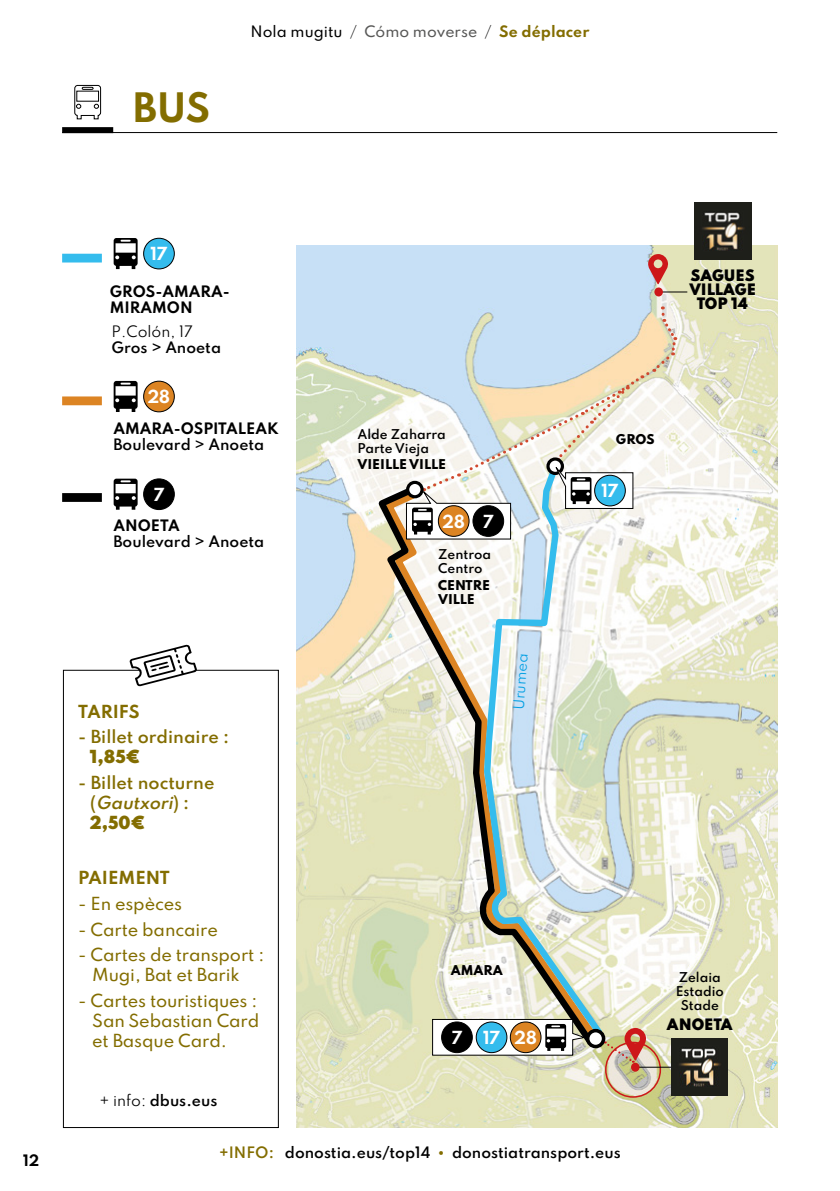
<style>
.page{position:relative;width:840px;height:1191px;background:#fff}
.page>*{position:absolute;margin:0;border:0;box-sizing:border-box;transform-origin:0 0}
.t1{font:700 36px "Spartan";color:#836d00}
.t2{font:500 16px/20px "Spartan";letter-spacing:-.01em;color:#836d00}
.t3{font:600 16px/20px "Spartan";color:#836d00}
.t4{font:700 16px "Spartan";letter-spacing:-.02em;color:#fff}
.t5{font:700 16px "Spartan";color:#836d00}
.t6{font:900 16px "Spartan";color:#836d00}
.t7{font:600 14px "Spartan";color:#000}
.t8{font:700 14px/16px "Spartan";color:#000}
.t9{font:500 14px "Spartan";color:#575756}
.t10{font:900 14px/14px "Spartan";color:#000;text-align:center}
.t11{font:14px "Spartan";color:#000}
.t12{font:13.2px "Spartan";color:#009fe3}
.t13{font:600 12px/14px "Spartan";color:#000}
.t14{font:800 12px/14px "Spartan";color:#000}
.s1{color:#000}
.s2{font-weight:300;color:#000}
.s3{font-weight:700;color:#836d00}
.s4{font-style:italic}
.s5{font-weight:900}
.s6{font-weight:400}
.s7{color:#836d00}
</style>
<div class="page">
<img style="left:296px;top:246px;width:481px;height:881px">
<div style="left:604px;top:1041px;width:56px;height:56px;border:2px solid #cd1719;border-radius:50%"></div>
<div style="left:63px;top:670px;width:215px;height:457px;border:1px solid #000"></div>
<svg style="left:373px;top:483px;width:225px;height:566px;background:#dddbc0"></svg>
<div style="left:62px;top:254px;width:40px;height:8px;background:#34bced"></div>
<div style="left:62px;top:127px;width:51px;height:6px;background:#000"></div>
<hr style="left:62px;top:132px;width:714px;height:1px;background:#000">
<svg style="left:74px;top:85px;width:27px;height:34px"></svg>
<svg style="left:480px;top:540px;width:127px;height:493px"></svg>
<div style="left:587px;top:1030px;width:16px;height:16px;background:#fff;border-radius:50%"></div>
<div style="left:585px;top:1029px;width:20px;height:19px;border:4px solid #000;border-radius:50%"></div>
<div style="left:62px;top:396px;width:40px;height:9px;background:#dc8423"></div>
<svg style="left:114px;top:381px;width:23px;height:31px"></svg>
<svg style="left:114px;top:238px;width:23px;height:31px"></svg>
<svg style="left:114px;top:478px;width:23px;height:32px"></svg>
<div style="left:62px;top:493px;width:40px;height:9px;background:#000"></div>
<div style="left:143px;top:381px;width:31px;height:31px;background:#dc8423;border-radius:50%"></div>
<div style="left:143px;top:381px;width:31px;height:31px;border:1px solid #000;border-radius:50%"></div>
<div style="left:143px;top:238px;width:31px;height:31px;background:#34bced;border-radius:50%"></div>
<div style="left:143px;top:238px;width:31px;height:31px;border:1px solid #000;border-radius:50%"></div>
<div style="left:143px;top:479px;width:31px;height:30px;background:#000;border-radius:50%"></div>
<div style="left:143px;top:478px;width:31px;height:32px;border:1px solid #000;border-radius:50%"></div>
<svg style="left:647px;top:254px;width:21px;height:30px"></svg>
<svg style="left:662px;top:291px;width:25px;height:1px"></svg>
<div style="left:654px;top:287px;width:8px;height:9px;background:#cd1719;border-radius:50%"></div>
<img style="left:694px;top:203px;width:56px;height:56px">
<hr style="left:637px;top:1066px;width:36px;height:1px;background:#000">
<svg style="left:630px;top:1062px;width:9px;height:9px"></svg>
<svg style="left:604px;top:1028px;width:42px;height:35px"></svg>
<svg style="left:129px;top:644px;width:68px;height:42px"></svg>
<svg style="left:405px;top:306px;width:272px;height:234px"></svg>
<svg style="left:431px;top:1018px;width:156px;height:38px"></svg>
<img style="left:670px;top:1039px;width:57px;height:56px">
<h1 class="t1" style="left:133px;top:81px;width:79px">BUS</h1>
<p class="t9" style="left:250px;top:21px;width:340px"><span class="s1">Nola mugitu</span> <span class="s2">/</span> Cómo moverse <span class="s2">/</span> <span class="s3">Se déplacer</span></p>
<p class="t8" style="left:23px;top:1151px;width:17px">12</p>
<p class="t4" style="left:150px;top:242px;width:18px">17</p>
<p class="t8" style="left:110px;top:283px;width:121px">GROS-AMARA-<br>MIRAMON</p>
<p class="t11" style="left:111px;top:321px;width:83px">P.Colón, 17</p>
<p class="t7" style="left:111px;top:337px;width:111px">Gros &gt; Anoeta</p>
<p class="t4" style="left:148px;top:385px;width:24px">28</p>
<p class="t8" style="left:113px;top:420px;width:166px">AMARA-OSPITALEAK</p>
<p class="t7" style="left:113px;top:434px;width:152px">Boulevard &gt; Anoeta</p>
<p class="t4" style="left:154px;top:483px;width:12px">7</p>
<p class="t8" style="left:113px;top:517px;width:68px">ANOETA</p>
<p class="t7" style="left:113px;top:531px;width:152px">Boulevard &gt; Anoeta</p>
<p class="t13" style="left:357px;top:426px;width:90px">Alde Zaharra<br>Parte Vieja</p>
<p class="t14" style="left:357px;top:457px;width:90px">VIEILLE VILLE</p>
<p class="t4" style="left:442px;top:509px;width:53px">28 7</p>
<p class="t13" style="left:438px;top:547px;width:54px">Zentroa<br>Centro</p>
<p class="t14" style="left:438px;top:578px;width:53px">CENTRE<br>VILLE</p>
<p class="t10" style="left:689px;top:268px;width:68px">SAGUES<br>VILLAGE<br>TOP 14</p>
<p class="t14" style="left:615px;top:432px;width:40px">GROS</p>
<p class="t4" style="left:601px;top:479px;width:18px">17</p>
<p class="t5" style="left:78px;top:699px;width:63px">TARIFS</p>
<p class="t3" style="left:78px;top:726px;width:152px">- Billet ordinaire :</p>
<p class="t6" style="left:90px;top:744px;width:51px">1,85€</p>
<p class="t3" style="left:90px;top:772px;width:126px;text-indent:-12px">- Billet nocturne ( <span class="s4">Gautxori</span>) :<br><span class="s5">2,50€</span></p>
<p class="t5" style="left:78px;top:866px;width:93px">PAIEMENT</p>
<p class="t2" style="left:78px;top:893px;width:105px">- En espèces</p>
<p class="t2" style="left:78px;top:918px;width:141px">- Carte bancaire</p>
<p class="t2" style="left:92px;top:944px;width:173px;text-indent:-14px">- Cartes de transport :<br>Mugi, Bat et Barik</p>
<p class="t2" style="left:92px;top:990px;width:168px;text-align:justify;text-indent:-14px">- Cartes touristiques :<br>San Sebastian Card et Basque Card.</p>
<p class="t7" style="left:99px;top:1090px;width:119px"><span class="s6">+ info:</span> dbus.eus</p>
<p class="t12" style="left:508px;top:709px;width:58px;rotate:-86deg">Urumea</p>
<p class="t14" style="left:450px;top:962px;width:53px">AMARA</p>
<p class="t4" style="left:451px;top:1025px;width:12px">7</p>
<p class="t4" style="left:483px;top:1025px;width:55px">17 28</p>
<p class="t7" style="left:219px;top:1141px;width:403px"><span class="s7">+INFO:</span> donostia.eus/top14 <span class="s7">•</span> donostiatransport.eus</p>
<p class="t13" style="left:675px;top:970px;width:50px;text-align:center">Zelaia<br>Estadio<br>Stade</p>
<p class="t10" style="left:666px;top:1016px;width:67px">ANOETA</p>
</div>
